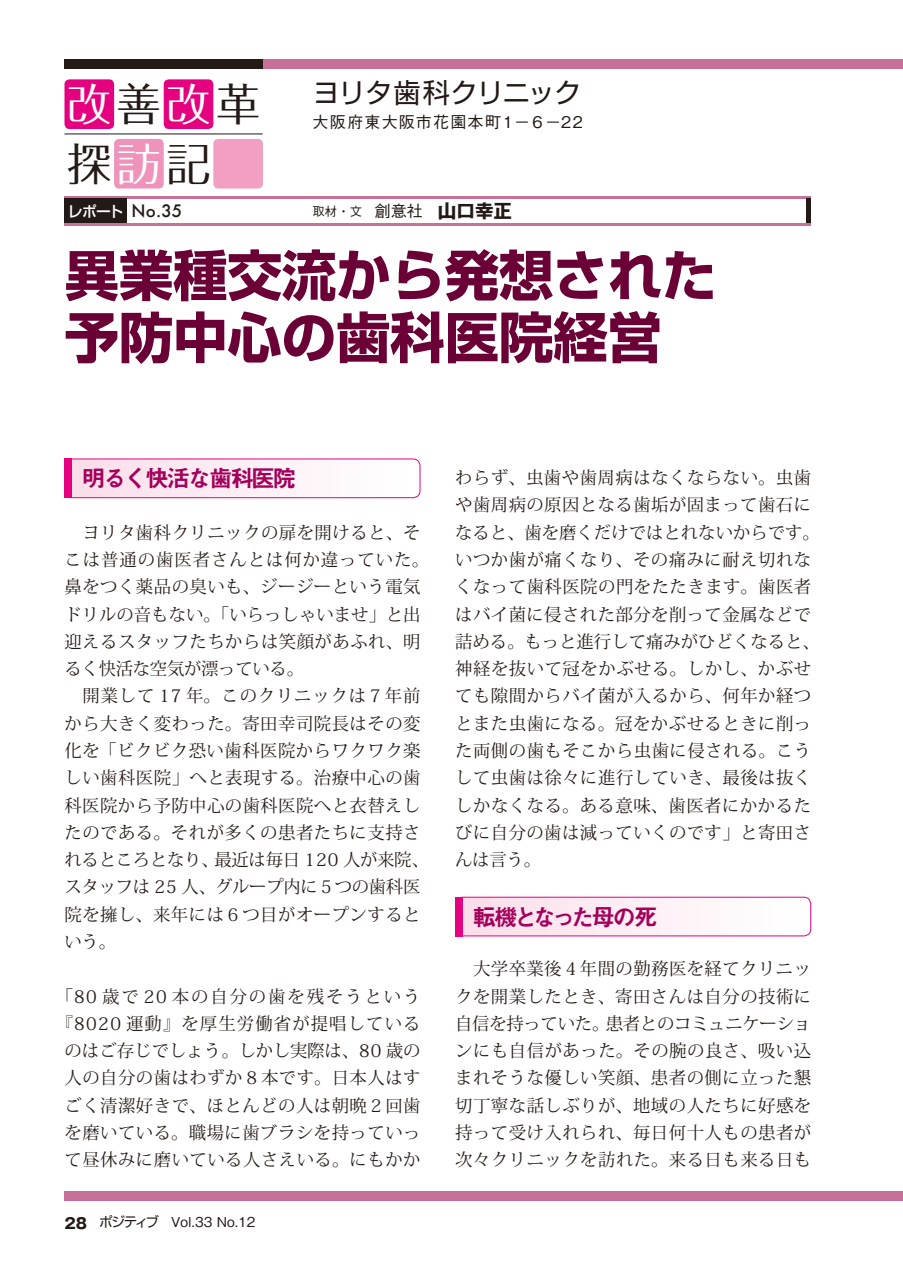
<style>
.page{position:relative;width:903px;height:1275px;background:#fff}
.page>*{position:absolute;margin:0;border:0;box-sizing:border-box;transform-origin:0 0}
.t1{font:700 54.6px/61.9px "Shin Go Pro";letter-spacing:-.005em;color:#6a0036}
.t2{font:44.62px/59.5px "Folk Pro";letter-spacing:.11em;color:#231916}
.t3{font:27.3px "Shin Go Pro";letter-spacing:-.025em;color:#231916}
.t4{font:23.62px "Midashi Go Pro MB31";letter-spacing:-.1em;color:#a4005b}
.t5{font:23.62px "Midashi Go Pro MB31";letter-spacing:-.14em;color:#a4005b}
.t6{font:17.32px/27.3px "Koz Min Pro";letter-spacing:.03em;color:#231916}
.t7{font:500 16.8px "Futura";color:#231916}
.t8{font:500 16.1px "Gothic BBB Pro";letter-spacing:.07em;color:#231916}
.t9{font:500 13.65px "Gothic BBB Pro";color:#231916}
.t10{font:500 12.42px "Gothic BBB Pro";color:#231916}
.s1{color:#fff}
.s2{font-family:"Shin Go Pro";font-size:14.88px;color:#fff}
.s3{font-size:16.1px}
.s4{font-family:"Gothic MB101 Pro";font-weight:700;font-size:18.55px}
.s5{font-family:"Gothic MB101 Pro";font-weight:700;font-size:14.88px}
.s6{font-family:"Shin Go Pro";font-weight:400}
</style>
<div class="page">
<div style="left:64px;top:60px;width:839px;height:9px;background:#c77198"></div>
<div style="left:64px;top:79px;width:50px;height:50px;background:#e4007f;border-radius:5px"></div>
<div style="left:164px;top:79px;width:49px;height:50px;background:#e4007f;border-radius:5px"></div>
<div style="left:114px;top:139px;width:50px;height:50px;background:#ef93bb;border-radius:5px"></div>
<div style="left:213px;top:139px;width:50px;height:50px;background:#f19fc2;border-radius:5px"></div>
<hr style="left:64px;top:134px;width:199px;height:1px;background:#231916">
<hr style="left:64px;top:196px;width:747px;height:2px;background:#c77198">
<div style="left:64px;top:198px;width:62px;height:25px;background:#231916"></div>
<hr style="left:64px;top:223px;width:747px;height:3px;background:#c77198">
<div style="left:64px;top:1191px;width:839px;height:9px;background:#c77198"></div>
<div style="left:64px;top:60px;width:199px;height:9px;background:#231916"></div>
<div style="left:806px;top:198px;width:5px;height:25px;background:#231916"></div>
<div style="left:456px;top:897px;width:355px;height:39px;background:linear-gradient(to right,#fad8e8,#fff);border-radius:7px"></div>
<div style="left:455px;top:897px;width:356px;height:39px;border:1px solid #e4007f;border-radius:7px"></div>
<div style="left:455px;top:897px;width:7px;height:39px;background:#e4007f"></div>
<div style="left:65px;top:459px;width:355px;height:39px;background:linear-gradient(to right,#faddea,#fff);border-radius:7px"></div>
<div style="left:64px;top:458px;width:356px;height:40px;border:1px solid #e4007f;border-radius:7px"></div>
<div style="left:64px;top:458px;width:8px;height:40px;background:#e4007f"></div>
<h2 class="t2" style="left:67px;top:68px;width:195px"><span class="s1">改</span>善<span class="s1">改</span>革探<span class="s1">訪</span>記</h2>
<p class="t7" style="left:68px;top:200px;width:116px"><span class="s2">レポート</span> No.35</p>
<h3 class="t3" style="left:313px;top:71px;width:270px">ヨリタ歯科クリニック</h3>
<p class="t8" style="left:313px;top:109px;width:272px">大阪府東大阪市花園本町１－６－22</p>
<p class="t10" style="left:313px;top:201px;width:201px">取材・文　<span class="s3">創意社</span> <span class="s4">山口幸正</span></p>
<h1 class="t1" style="left:64px;top:239px;width:653px">異業種交流から発想された予防中心の歯科医院経営</h1>
<h3 class="t4" style="left:82px;top:459px;width:216px">明るく快活な歯科医院</h3>
<p class="t6" style="left:64px;top:518px;width:366px">　ヨリタ歯科クリニックの扉を開けると、そこは普通の歯医者さんとは何か違っていた。鼻をつく薬品の臭いも、ジージーという電気ドリルの音もない。「いらっしゃいませ」と出迎えるスタッフたちからは笑顔があふれ、明るく快活な空気が漂っている。<br>　開業して 17 年。このクリニックは７年前から大きく変わった。寄田幸司院長はその変化を「ビクビク恐い歯科医院からワクワク楽しい歯科医院」へと表現する。治療中心の歯科医院から予防中心の歯科医院へと衣替えしたのである。それが多くの患者たちに支持されるところとなり、最近は毎日 120 人が来院、スタッフは 25 人、グループ内に５つの歯科医院を擁し、来年には６つ目がオープンするという。</p>
<p class="t6" style="left:56px;top:982px;width:366px;text-align:center">「80 歳で 20 本の自分の歯を残そうという『8020 運動』を厚生労働省が提唱しているのはご存じでしょう。しかし実際は、80 歳の人の自分の歯はわずか８本です。日本人はすごく清潔好きで、ほとんどの人は朝晩２回歯を磨いている。職場に歯ブラシを持っていって昼休みに磨いている人さえいる。にもかか</p>
<p class="t9" style="left:64px;top:1211px;width:193px"><span class="s5">28</span> <span class="s6">ポジティブ</span> Vol.33 No.12</p>
<p class="t6" style="left:455px;top:463px;width:366px">わらず、虫歯や歯周病はなくならない。虫歯や歯周病の原因となる歯垢が固まって歯石になると、歯を磨くだけではとれないからです。いつか歯が痛くなり、その痛みに耐え切れなくなって歯科医院の門をたたきます。歯医者はバイ菌に侵された部分を削って金属などで詰める。もっと進行して痛みがひどくなると、神経を抜いて冠をかぶせる。しかし、かぶせても隙間からバイ菌が入るから、何年か経つとまた虫歯になる。冠をかぶせるときに削った両側の歯もそこから虫歯に侵される。こうして虫歯は徐々に進行していき、最後は抜くしかなくなる。ある意味、歯医者にかかるたびに自分の歯は減っていくのです」と寄田さんは言う。</p>
<h3 class="t5" style="left:472px;top:898px;width:187px">転機となった母の死</h3>
<p class="t6" style="left:455px;top:955px;width:358px;text-align:justify">　大学卒業後４年間の勤務医を経てクリニックを開業したとき、寄田さんは自分の技術に自信を持っていた。患者とのコミュニケーションにも自信があった。その腕の良さ、吸い込まれそうな優しい笑顔、患者の側に立った懇切丁寧な話しぶりが、地域の人たちに好感を持って受け入れられ、毎日何十人もの患者が次々クリニックを訪れた。来る日も来る日も</p>
</div>
